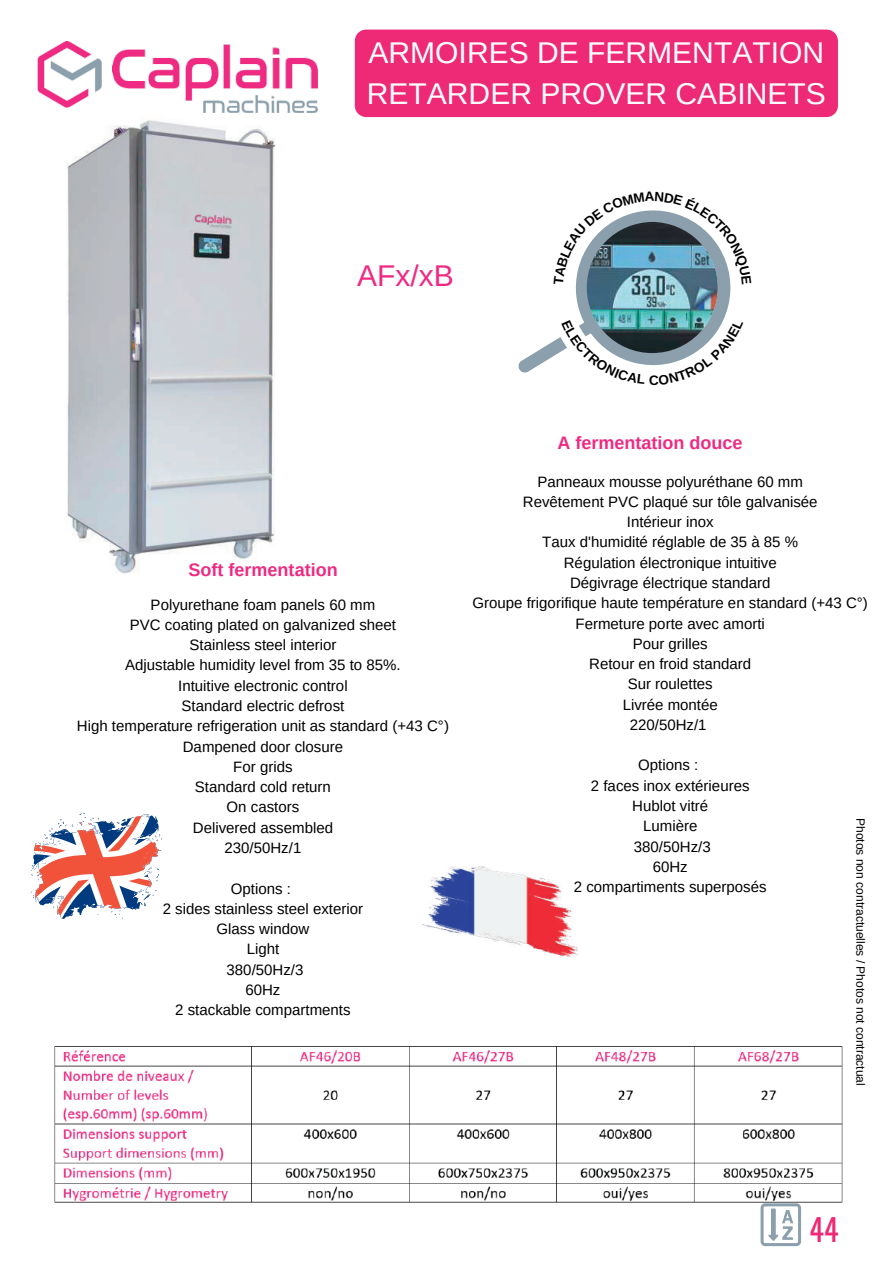
<style>
.page{position:relative;width:894px;height:1264px;background:#fff}
.page>*{position:absolute;margin:0;border:0;box-sizing:border-box;transform-origin:0 0}
.t1{font:30px/41.7px "Arimo";color:#fff}
.t2{font:30px "Arimo";color:#ee2a83}
.t3{font:30px "Oswald";color:#ee2975}
.t4{font:700 18px "Arimo";color:#ee2a83}
.t5{font:15px/20.2px "Arimo";color:#000;text-align:center}
.t6{font:12px "Arimo";color:#000}
</style>
<div class="page">
<img style="left:37px;top:41px;width:280px;height:72px">
<img style="left:422px;top:866px;width:156px;height:90px">
<svg style="left:30px;top:813px;width:132px;height:106px"></svg>
<svg style="left:760px;top:1203px;width:40px;height:43px"></svg>
<img style="left:66px;top:120px;width:209px;height:454px">
<img style="left:185px;top:212px;width:56px;height:18px">
<svg style="left:518px;top:289px;width:213px;height:84px"></svg>
<img style="left:586px;top:222px;width:131px;height:131px;border-radius:50%">
<img style="left:54px;top:1046px;width:789px;height:156px">
<div style="left:355px;top:30px;width:482px;height:87px;background:#ee2975"></div>
<svg style="left:575px;top:210px;width:156px;height:79px"></svg>
<img style="left:554px;top:314px;width:177px;height:59px">
<h1 class="t1" style="left:367px;top:31px;width:460px">ARMOIRES DE FERMENTATION<br>RETARDER PROVER CABINETS</h1>
<h1 class="t2" style="left:357px;top:259px;width:98px">AFx/xB</h1>
<p class="t4" style="left:188px;top:559px;width:151px">Soft fermentation</p>
<p class="t5" style="left:77px;top:594px;width:373px">Polyurethane foam panels 60 mm<br>PVC coating plated on galvanized sheet<br>Stainless steel interior<br>Adjustable humidity level from 35 to 85%.<br>Intuitive electronic control<br>Standard electric defrost<br>High temperature refrigeration unit as standard (+43 C°)<br>Dampened door closure<br>For grids<br>Standard cold return<br>On castors<br>Delivered assembled<br>230/50Hz/1</p>
<p class="t5" style="left:163px;top:878px;width:202px">Options :<br>2 sides stainless steel exterior<br>Glass window<br>Light<br>380/50Hz/3<br>60Hz<br>2 stackable compartments</p>
<p class="t4" style="left:557px;top:433px;width:187px">A fermentation douce</p>
<p class="t5" style="left:472px;top:471px;width:397px">Panneaux mousse polyuréthane 60 mm<br>Revêtement PVC plaqué sur tôle galvanisée<br>Intérieur inox<br>Taux d'humidité réglable de 35 à 85 %<br>Régulation électronique intuitive<br>Dégivrage électrique standard<br>Groupe frigorifique haute température en standard (+43 C°)<br>Fermeture porte avec amorti<br>Pour grilles<br>Retour en froid standard<br>Sur roulettes<br>Livrée montée<br>220/50Hz/1</p>
<p class="t5" style="left:573px;top:755px;width:194px">Options :<br>2 faces inox extérieures<br>Hublot vitré<br>Lumière<br>380/50Hz/3<br>60Hz<br>2 compartiments superposés</p>
<p class="t6" style="left:867px;top:818px;width:269px;rotate:90deg">Photos non contractuelles / Photos not contractual</p>
<h1 class="t3" style="left:809px;top:1205px;width:30px">44</h1>
</div>
